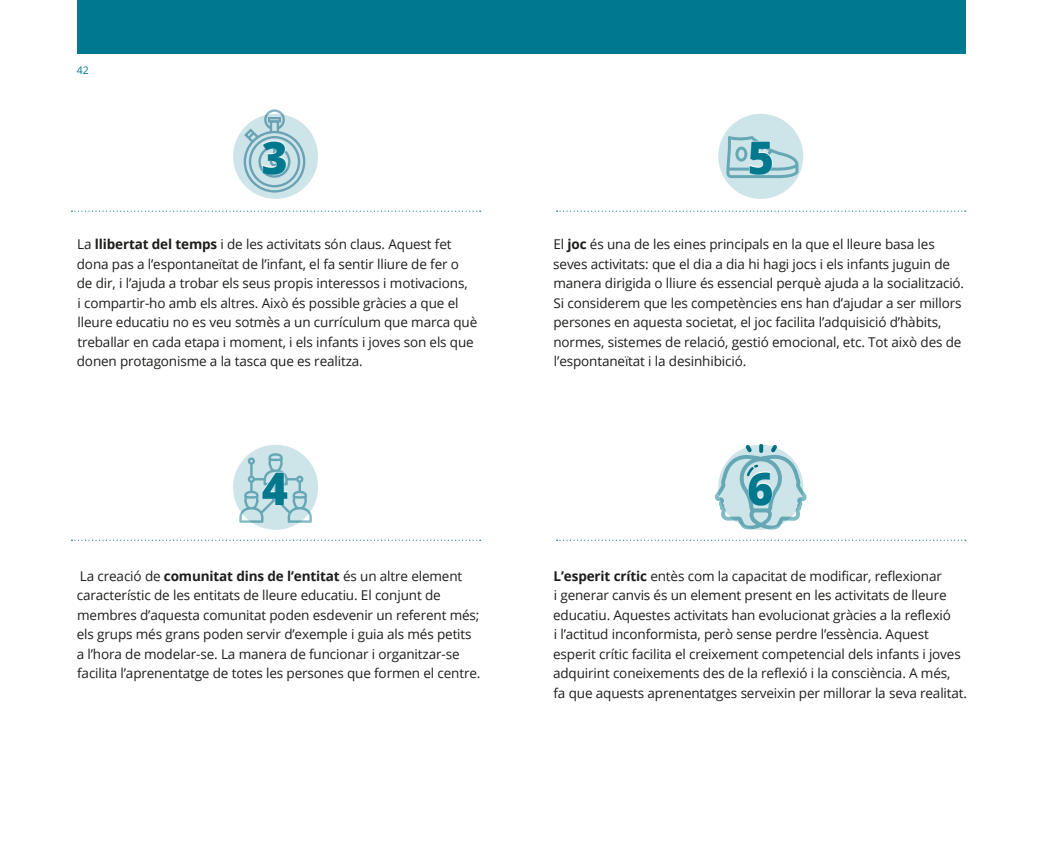
<style>
.page{position:relative;width:1042px;height:851px;background:#fff}
.page>*{position:absolute;margin:0;border:0;box-sizing:border-box;transform-origin:0 0}
.Text_Base{font:800 45px "Open Sans";color:#00788e}
.Text_Base_-_Enumerat{font:13.5px/19.5px "Open Sans";letter-spacing:-.01em;color:#1d1d1b}
.t1{font:10.5px "Open Sans";color:#00788e}
.s1{font-weight:700}
</style>
<div class="page">
<div style="left:77px;top:0;width:888px;height:54px;background:#00788e"></div>
<svg style="left:71px;top:210px;width:410px;height:2px"></svg>
<div style="left:233px;top:114px;width:85px;height:85px;background:#cde4e8;border-radius:50%"></div>
<svg style="left:244px;top:109px;width:61px;height:83px"></svg>
<svg style="left:556px;top:210px;width:410px;height:2px"></svg>
<div style="left:718px;top:114px;width:85px;height:85px;background:#cde4e8;border-radius:50%"></div>
<svg style="left:726px;top:136px;width:72px;height:42px"></svg>
<svg style="left:71px;top:539px;width:410px;height:1px"></svg>
<svg style="left:233px;top:444px;width:85px;height:85px"></svg>
<svg style="left:239px;top:453px;width:73px;height:69px"></svg>
<svg style="left:556px;top:539px;width:410px;height:1px"></svg>
<svg style="left:715px;top:444px;width:92px;height:86px"></svg>
<p class="t1" style="left:77px;top:62px;width:13px">42</p>
<p class="Text_Base" style="left:261px;top:123px;width:28px">3</p>
<p class="Text_Base" style="left:748px;top:123px;width:28px">5</p>
<p class="Text_Base_-_Enumerat" style="left:77px;top:234px;width:402px">La <span class="s1">llibertat del temps</span> i de les activitats són claus. Aquest fet dona pas a l’espontaneïtat de l’infant, el fa sentir lliure de fer o de dir, i l’ajuda a trobar els seus propis interessos i motivacions,<br>i compartir-ho amb els altres. Això és possible gràcies a que el lleure educatiu no es veu sotmès a un currículum que marca què treballar en cada etapa i moment, i els infants i joves son els que donen protagonisme a la tasca que es realitza.</p>
<p class="Text_Base_-_Enumerat" style="left:553px;top:234px;width:412px">El <span class="s1">joc</span> és una de les eines principals en la que el lleure basa les seves activitats: que el dia a dia hi hagi jocs i els infants juguin de manera dirigida o lliure és essencial perquè ajuda a la socialització.<br>Si considerem que les competències ens han d’ajudar a ser millors persones en aquesta societat, el joc facilita l’adquisició d’hàbits, normes, sistemes de relació, gestió emocional, etc. Tot això des de l’espontaneïtat i la desinhibició.</p>
<p class="Text_Base" style="left:262px;top:454px;width:28px">4</p>
<p class="Text_Base" style="left:747px;top:454px;width:28px">6</p>
<p class="Text_Base_-_Enumerat" style="left:77px;top:566px;width:405px">La creació de <span class="s1">comunitat dins de l’entitat</span> és un altre element característic de les entitats de lleure educatiu. El conjunt de membres d’aquesta comunitat poden esdevenir un referent més; els grups més grans poden servir d’exemple i guia als més petits a l’hora de modelar-se. La manera de funcionar i organitzar-se facilita l’aprenentatge de totes les persones que formen el centre.</p>
<p class="Text_Base_-_Enumerat" style="left:553px;top:566px;width:415px"><span class="s1">L’esperit crític</span> entès com la capacitat de modificar, reflexionar<br>i generar canvis és un element present en les activitats de lleure educatiu. Aquestes activitats han evolucionat gràcies a la reflexió<br>i l’actitud inconformista, però sense perdre l’essència. Aquest esperit crític facilita el creixement competencial dels infants i joves adquirint coneixements des de la reflexió i la consciència. A més,<br>fa que aquests aprenentatges serveixin per millorar la seva realitat.</p>
</div>
